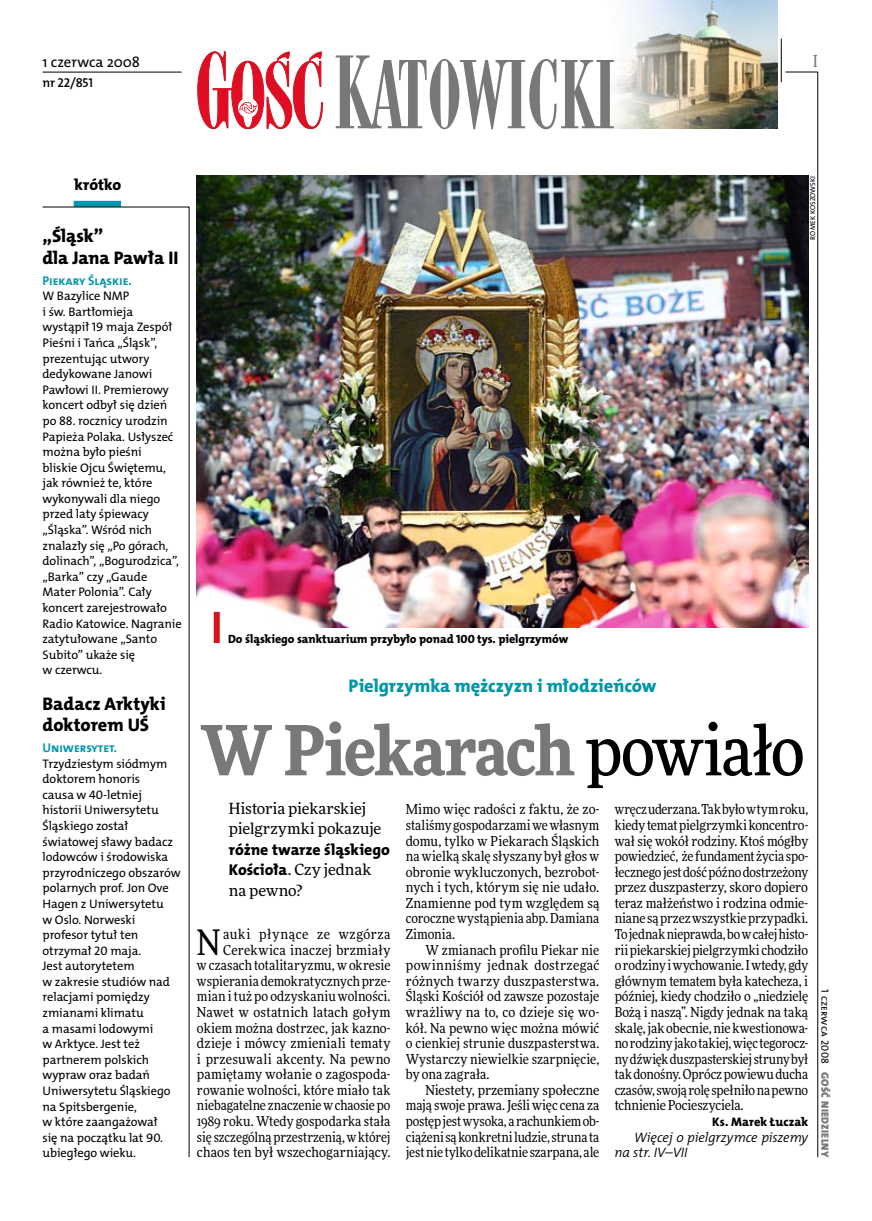
<style>
.page{position:relative;width:872px;height:1221px;background:#fff}
.page>*{position:absolute;margin:0;border:0;box-sizing:border-box;transform-origin:0 0}
.t1{font:900 69px "Freeday Narrow";letter-spacing:-.025em;color:#787779}
.t2{font:35.25px "Freeday Narrow News";color:#000}
.t3{font:18.3px/21.6px "The Mix HP8 Ex Bld";letter-spacing:-.005em;color:#000}
.t4{font:18.3px "The Mix HP8 Ex Bld";color:#0097aa}
.t5{font:500 16.5px "Freeday Narrow";color:#787779;scale:.9 1}
.t6{font:15.75px "The Mix HP8 Ex Bld";color:#000}
.t7{font:15.45px/20.4px "Freeday News";letter-spacing:-.005em;color:#000}
.t8{font:14.85px "The Mix HP5 Plain";color:#000}
.t9{font:13.8px/15.6px "Freeday Narrow News";letter-spacing:.005em;color:#000;text-align:justify}
.t10{font:13.8px/15.6px "The Mix HP4 Se Lig IT";letter-spacing:-.005em;color:#000}
.t11{font:12.9px "The Mix HP6 Se Bld";letter-spacing:-.01em;color:#000}
.t12{font:12.75px "The Mix HP7 Bld";letter-spacing:-.005em;color:#0097aa}
.t13{font:12.45px/15.6px "The Mix HP5 Plain";letter-spacing:-.005em;color:#000}
.t14{font:12.45px "The Mix HP8 Ex Bld";letter-spacing:.01em;color:#000}
.t15{font:12px "The Mix HP8 Ex Bld";letter-spacing:-.005em;color:#000}
.t16{font:10.5px "The Mix HP9 Blk";letter-spacing:.025em;color:#787779}
.t17{font:10.5px "The Mix HP5 Plain";letter-spacing:.01em;color:#000}
.t18{font:7.2px "The Mix HP5 Plain";color:#000}
.s1{font-weight:500;color:#000}
.s2{font-family:"The Mix HP8 Ex Bld";font-size:15.75px}
</style>
<div class="page">
<hr style="left:817px;top:72px;width:1px;height:1084px;background:#000">
<hr style="left:781px;top:39px;width:1px;height:43px;background:#000">
<hr style="left:785px;top:72px;width:32px;height:1px;background:#000">
<img style="left:614px;top:0;width:163px;height:128px">
<svg style="left:197px;top:51px;width:126px;height:78px"></svg>
<svg style="left:336px;top:55px;width:278px;height:74px"></svg>
<hr style="left:43px;top:72px;width:139px;height:1px;background:#000">
<div style="left:74px;top:201px;width:47px;height:6px;background:#0097aa"></div>
<svg style="left:42px;top:207px;width:147px;height:950px"></svg>
<img style="left:197px;top:176px;width:611px;height:451px">
<div style="left:214px;top:612px;width:6px;height:31px;background:#d4151f"></div>
<p class="t8" style="left:43px;top:53px;width:99px">1 czerwca 2008</p>
<p class="t11" style="left:43px;top:75px;width:52px">nr 22/851</p>
<p class="t5" style="left:813px;top:50px;width:6px">I</p>
<p class="t6" style="left:74px;top:175px;width:48px">krótko</p>
<h3 class="t3" style="left:43px;top:226px;width:62px">„Śląsk”</h3>
<h3 class="t3" style="left:43px;top:247px;width:137px">dla Jana Pawła II</h3>
<p class="t12" style="left:43px;top:272px;width:91px">Piekary Śląskie.</p>
<p class="t13" style="left:43px;top:288px;width:141px">W Bazylice NMP<br>i św. Bartłomieja wystąpił 19 maja Zespół<br>Pieśni i Tańca „Śląsk”, prezentując utwory dedykowane Janowi<br>Pawłowi II . Premierowy koncert odbył się dzień po 88. rocznicy urodzin<br>Papieża Polaka. Usłyszeć można było pieśni<br>bliskie Ojcu Świętemu, jak również te, które wykonywali dla niego przed laty śpiewacy „Śląska”. Wśród nich znalazły się „Po górach, dolinach”, „Bogurodzica”, „Barka” czy „Gaude<br>Mater Polonia”. Cały koncert zarejestrowało<br>Radio Katowice. Nagranie zatytułowane „Santo<br>Subito” ukaże się<br>w czerwcu.</p>
<h3 class="t3" style="left:43px;top:693px;width:124px">Badacz Arktyki doktorem UŚ</h3>
<p class="t12" style="left:43px;top:739px;width:76px">Uniwersytet.</p>
<p class="t13" style="left:43px;top:755px;width:140px">Trzydziestym siódmym doktorem honoris<br>causa w 40-letniej historii Uniwersytetu<br>Śląskiego został światowej sławy badacz lodowców i środowiska przyrodniczego obszarów polarnych prof. Jon Ove<br>Hagen z Uniwersytetu<br>w Oslo. Norweski profesor tytuł ten otrzymał 20 maja.<br>Jest autorytetem<br>w zakresie studiów nad relacjami pomiędzy zmianami klimatu<br>a masami lodowymi<br>w Arktyce. Jest też partnerem polskich wypraw oraz badań<br>Uniwersytetu Śląskiego na Spitsbergenie,<br>w które zaangażował<br>się na początku lat 90. ubiegłego wieku.</p>
<p class="t15" style="left:228px;top:631px;width:342px">Do śląskiego sanktuarium przybyło ponad 100 tys. pielgrzymów</p>
<p class="t18" style="left:808px;top:239px;width:65px;rotate:-90deg">Romek koszowski</p>
<h3 class="t4" style="left:349px;top:674px;width:309px">Pielgrzymka mężczyzn i młodzieńców</h3>
<h1 class="t1" style="left:200px;top:705px;width:606px">W Piekarach <span class="s1">powiało</span></h1>
<p class="t7" style="left:229px;top:798px;width:154px">Historia piekarskiej pielgrzymki pokazuje</p>
<p class="t6" style="left:229px;top:839px;width:162px">różne twarze śląskiego</p>
<p class="t7" style="left:229px;top:859px;width:144px"><span class="s2">Kościoła</span>. Czy jednak na pewno?</p>
<p class="t9" style="left:197px;top:926px;width:195px;text-align:right">auki płynące ze wzgórza<br>Cerekwica inaczej brzmiały<br>w czasach totalitaryzmu, w okresie wspierania demokratycznych prze&shy;mian i tuż po odzyskaniu wolności.<br>Nawet w ostatnich latach gołym okiem można dostrzec, jak kazno&shy;dzieje i mówcy zmieniali tematy i przesuwali akcenty. Na pewno pamiętamy wołanie o zagospoda&shy;rowanie wolności, które miało tak niebagatelne znaczenie w chaosie po<br>1989 roku. Wtedy gospodarka stała się szczególną przestrzenią, w której chaos ten był wszechogarniający.</p>
<h2 class="t2" style="left:197px;top:920px;width:25px">N</h2>
<p class="t9" style="left:406px;top:801px;width:195px">Mimo więc radości z faktu, że zo&shy;staliśmy gospodarzami we własnym domu, tylko w Piekarach Śląskich na wielką skalę słyszany był głos w obronie wykluczonych, bezrobot&shy;nych i tych, którym się nie udało.<br>Znamienne pod tym względem są coroczne wystąpienia abp. Damiana Zimonia.</p>
<p class="t9" style="left:406px;top:941px;width:195px;text-indent:20px">W zmianach profilu Piekar nie powinniśmy jednak dostrzegać różnych twarzy duszpasterstwa.<br>Śląski Kościół od zawsze pozostaje wrażliwy na to, co dzieje się wo&shy;kół. Na pewno więc można mówić o cienkiej strunie duszpasterstwa.<br>Wystarczy niewielkie szarpnięcie, by ona zagrała.</p>
<p class="t9" style="left:406px;top:1081px;width:195px;text-indent:20px">Niestety, przemiany społeczne mają swoje prawa. Jeśli więc cena za postęp jest wysoka, a rachunkiem ob&shy;ciążeni są konkretni ludzie, struna ta jest nie tylko delikatnie szarpana, ale</p>
<p class="t9" style="left:614px;top:801px;width:195px">wręcz uderzana. Tak było w tym roku, kiedy temat pielgrzymki koncentro&shy;wał się wokół rodziny. Ktoś mógłby powiedzieć, że fundament życia spo&shy;łecznego jest dość późno dostrzeżony przez duszpasterzy, skoro dopiero teraz małżeństwo i rodzina odmie&shy;niane są przez wszystkie przypadki.<br>To jednak nieprawda, bo w całej histo&shy;rii piekarskiej pielgrzymki chodziło o rodziny i wychowanie. I wtedy, gdy głównym tematem była katecheza, i później, kiedy chodziło o „niedzielę Bożą i naszą”. Nigdy jednak na taką skalę, jak obecnie, nie kwestionowa&shy;no rodziny jako takiej, więc tegorocz&shy;ny dźwięk duszpasterskiej struny był tak donośny. Oprócz powiewu ducha czasów, swoją rolę spełniło na pewno tchnienie Pocieszyciela.</p>
<p class="t14" style="left:712px;top:1113px;width:98px">Ks. Marek Łuczak</p>
<p class="t10" style="left:614px;top:1129px;width:195px;text-indent:20px">Więcej o pielgrzymce piszemy na str. IV–VII</p>
<p class="t17" style="left:832px;top:989px;width:76px;rotate:90deg">1 czerwca 2008</p>
<p class="t16" style="left:832px;top:1071px;width:87px;rotate:90deg">Gość Niedzielny</p>
</div>
